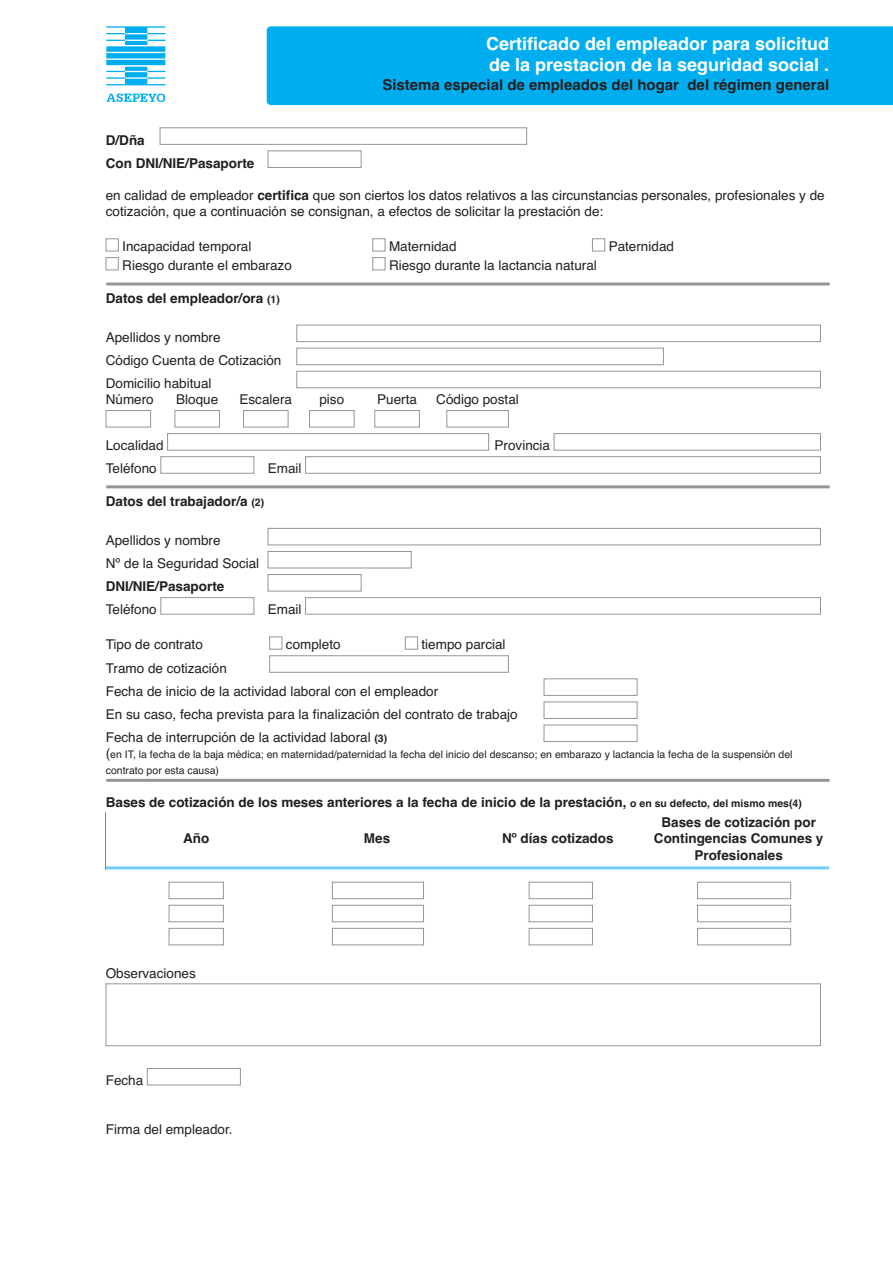
<style>
.page{position:relative;width:893px;height:1263px;background:#fff}
.page>*{position:absolute;margin:0;border:0;box-sizing:border-box;transform-origin:0 0}
.t1{font:700 18px/21.6px "Helvetica";color:#fff}
.t2{font:700 15px "Helvetica";color:#231f20}
.t3{font:13.5px/23.1px "Helvetica";color:#231f20}
.t4{font:700 13.5px/16.2px "Helvetica";color:#231f20}
.t5{font:10.5px/16.2px "Helvetica";color:#231f20}
.s1{font-weight:700}
.s2{font-size:10.5px}
.s3{font-weight:700;font-size:10.5px}
.s4{font-size:13.5px}
</style>
<div class="page">
<div style="left:160px;top:128px;width:367px;height:17px;border:1px solid #939598"></div>
<div style="left:268px;top:151px;width:93px;height:17px;border:1px solid #939598"></div>
<div style="left:592px;top:239px;width:13px;height:12px;border:1px solid #939598"></div>
<div style="left:372px;top:239px;width:13px;height:12px;border:1px solid #939598"></div>
<div style="left:106px;top:239px;width:13px;height:12px;border:1px solid #939598"></div>
<div style="left:372px;top:257px;width:13px;height:13px;border:1px solid #939598"></div>
<div style="left:106px;top:257px;width:13px;height:13px;border:1px solid #939598"></div>
<div style="left:297px;top:325px;width:524px;height:17px;border:1px solid #939598"></div>
<div style="left:297px;top:348px;width:367px;height:17px;border:1px solid #939598"></div>
<div style="left:297px;top:371px;width:524px;height:17px;border:1px solid #939598"></div>
<div style="left:106px;top:410px;width:45px;height:17px;border:1px solid #939598"></div>
<div style="left:554px;top:433px;width:267px;height:17px;border:1px solid #939598"></div>
<div style="left:167px;top:433px;width:322px;height:17px;border:1px solid #939598"></div>
<div style="left:305px;top:456px;width:516px;height:17px;border:1px solid #939598"></div>
<div style="left:161px;top:456px;width:93px;height:17px;border:1px solid #939598"></div>
<div style="left:268px;top:528px;width:553px;height:17px;border:1px solid #939598"></div>
<div style="left:268px;top:551px;width:143px;height:17px;border:1px solid #939598"></div>
<div style="left:268px;top:574px;width:93px;height:17px;border:1px solid #939598"></div>
<div style="left:305px;top:597px;width:516px;height:17px;border:1px solid #939598"></div>
<div style="left:161px;top:597px;width:93px;height:17px;border:1px solid #939598"></div>
<div style="left:405px;top:637px;width:13px;height:12px;border:1px solid #939598"></div>
<div style="left:269px;top:637px;width:13px;height:12px;border:1px solid #939598"></div>
<div style="left:269px;top:655px;width:240px;height:17px;border:1px solid #939598"></div>
<div style="left:544px;top:679px;width:93px;height:17px;border:1px solid #939598"></div>
<div style="left:544px;top:702px;width:93px;height:17px;border:1px solid #939598"></div>
<div style="left:544px;top:725px;width:93px;height:17px;border:1px solid #939598"></div>
<div style="left:697px;top:882px;width:94px;height:17px;border:1px solid #939598"></div>
<div style="left:529px;top:882px;width:64px;height:17px;border:1px solid #939598"></div>
<div style="left:332px;top:882px;width:92px;height:17px;border:1px solid #939598"></div>
<div style="left:169px;top:882px;width:55px;height:17px;border:1px solid #939598"></div>
<div style="left:697px;top:905px;width:94px;height:17px;border:1px solid #939598"></div>
<div style="left:529px;top:905px;width:64px;height:17px;border:1px solid #939598"></div>
<div style="left:332px;top:905px;width:92px;height:17px;border:1px solid #939598"></div>
<div style="left:169px;top:905px;width:55px;height:17px;border:1px solid #939598"></div>
<div style="left:697px;top:928px;width:94px;height:17px;border:1px solid #939598"></div>
<div style="left:529px;top:928px;width:64px;height:17px;border:1px solid #939598"></div>
<div style="left:332px;top:928px;width:92px;height:17px;border:1px solid #939598"></div>
<div style="left:169px;top:928px;width:55px;height:17px;border:1px solid #939598"></div>
<div style="left:106px;top:983px;width:715px;height:63px;border:1px solid #939598"></div>
<div style="left:147px;top:1068px;width:94px;height:17px;border:1px solid #939598"></div>
<div style="left:175px;top:410px;width:45px;height:17px;border:1px solid #939598"></div>
<div style="left:243px;top:410px;width:45px;height:17px;border:1px solid #939598"></div>
<div style="left:309px;top:410px;width:45px;height:17px;border:1px solid #939598"></div>
<div style="left:375px;top:410px;width:45px;height:17px;border:1px solid #939598"></div>
<div style="left:447px;top:410px;width:62px;height:17px;border:1px solid #939598"></div>
<svg style="left:107px;top:94px;width:58px;height:8px"></svg>
<svg style="left:106px;top:26px;width:59px;height:59px"></svg>
<div style="left:267px;top:26px;width:626px;height:79px;background:#00aeef"></div>
<hr style="left:106px;top:485px;width:724px;height:3px;background:#939598">
<hr style="left:106px;top:779px;width:723px;height:3px;background:#939598">
<hr style="left:106px;top:282px;width:724px;height:3px;background:#939598">
<hr style="left:106px;top:866px;width:723px;height:3px;background:#6bcff6">
<h1 class="t1" style="left:486px;top:32px;width:345px">Certificado del empleador para solicitud de la prestacion de la seguridad social .</h1>
<p class="t2" style="left:382px;top:77px;width:448px">Sistema especial de empleados del hogar del régimen general</p>
<p class="t4" style="left:106px;top:128px;width:150px;line-height:23.1px">D/Dña<br>Con DNI/NIE/Pasaporte</p>
<p class="t3" style="left:106px;top:187px;width:720px;line-height:16.2px">en calidad de empleador <span class="s1">certifica</span> que son ciertos los datos relativos a las circunstancias personales, profesionales y de cotización, que a continuación se consignan, a efectos de solicitar la prestación de:</p>
<p class="t3" style="left:122px;top:235px;width:131px">Incapacidad temporal</p>
<p class="t3" style="left:389px;top:235px;width:69px">Maternidad</p>
<p class="t3" style="left:609px;top:235px;width:67px">Paternidad</p>
<p class="t3" style="left:122px;top:254px;width:171px">Riesgo durante el embarazo</p>
<p class="t3" style="left:389px;top:254px;width:209px">Riesgo durante la lactancia natural</p>
<p class="t4" style="left:106px;top:290px;width:176px">Datos del empleador/ora <span class="s2">(1)</span></p>
<p class="t3" style="left:106px;top:326px;width:177px">Apellidos y nombre<br>Código Cuenta de Cotización<br>Domicilio habitual</p>
<p class="t3" style="left:106px;top:388px;width:50px">Número</p>
<p class="t3" style="left:176px;top:388px;width:44px">Bloque</p>
<p class="t3" style="left:240px;top:388px;width:54px">Escalera</p>
<p class="t3" style="left:319px;top:388px;width:26px">piso</p>
<p class="t3" style="left:377px;top:388px;width:41px">Puerta</p>
<p class="t3" style="left:436px;top:388px;width:84px">Código postal</p>
<p class="t3" style="left:106px;top:434px;width:59px">Localidad</p>
<p class="t3" style="left:495px;top:434px;width:57px">Provincia</p>
<p class="t3" style="left:106px;top:457px;width:53px">Teléfono</p>
<p class="t3" style="left:268px;top:457px;width:35px">Email</p>
<p class="t4" style="left:106px;top:493px;width:160px">Datos del trabajador/a <span class="s2">(2)</span></p>
<p class="t3" style="left:106px;top:529px;width:155px">Apellidos y nombre<br>Nº de la Seguridad Social</p>
<p class="t4" style="left:106px;top:579px;width:120px">DNI/NIE/Pasaporte</p>
<p class="t3" style="left:106px;top:598px;width:53px">Teléfono</p>
<p class="t3" style="left:268px;top:598px;width:35px">Email</p>
<p class="t3" style="left:106px;top:633px;width:99px">Tipo de contrato</p>
<p class="t3" style="left:286px;top:633px;width:56px">completo</p>
<p class="t3" style="left:422px;top:633px;width:86px">tiempo parcial</p>
<p class="t3" style="left:106px;top:656px;width:413px">Tramo de cotización<br>Fecha de inicio de la actividad laboral con el empleador<br>En su caso, fecha prevista para la finalización del contrato de trabajo Fecha de interrupción de la actividad laboral <span class="s3">(3)</span></p>
<p class="t5" style="left:106px;top:746px;width:688px"><span class="s4">(</span>en IT, la fecha de la baja médica; en maternidad/paternidad la fecha del inicio del descanso; en embarazo y lactancia la fecha de la suspensión del contrato por esta causa)</p>
<p class="t4" style="left:106px;top:794px;width:698px">Bases de cotización de los meses anteriores a la fecha de inicio de la prestación, <span class="s2">o en su defecto, del mismo mes(4)</span></p>
<p class="t4" style="left:183px;top:830px;width:28px">Año</p>
<p class="t4" style="left:364px;top:830px;width:28px">Mes</p>
<p class="t4" style="left:502px;top:830px;width:113px">Nº días cotizados</p>
<p class="t4" style="left:654px;top:814px;width:171px;text-align:center">Bases de cotización por<br>Contingencias Comunes y<br>Profesionales</p>
<p class="t3" style="left:106px;top:961px;width:92px">Observaciones</p>
<p class="t3" style="left:106px;top:1069px;width:39px">Fecha</p>
<p class="t3" style="left:106px;top:1118px;width:128px">Firma del empleador.</p>
</div>
